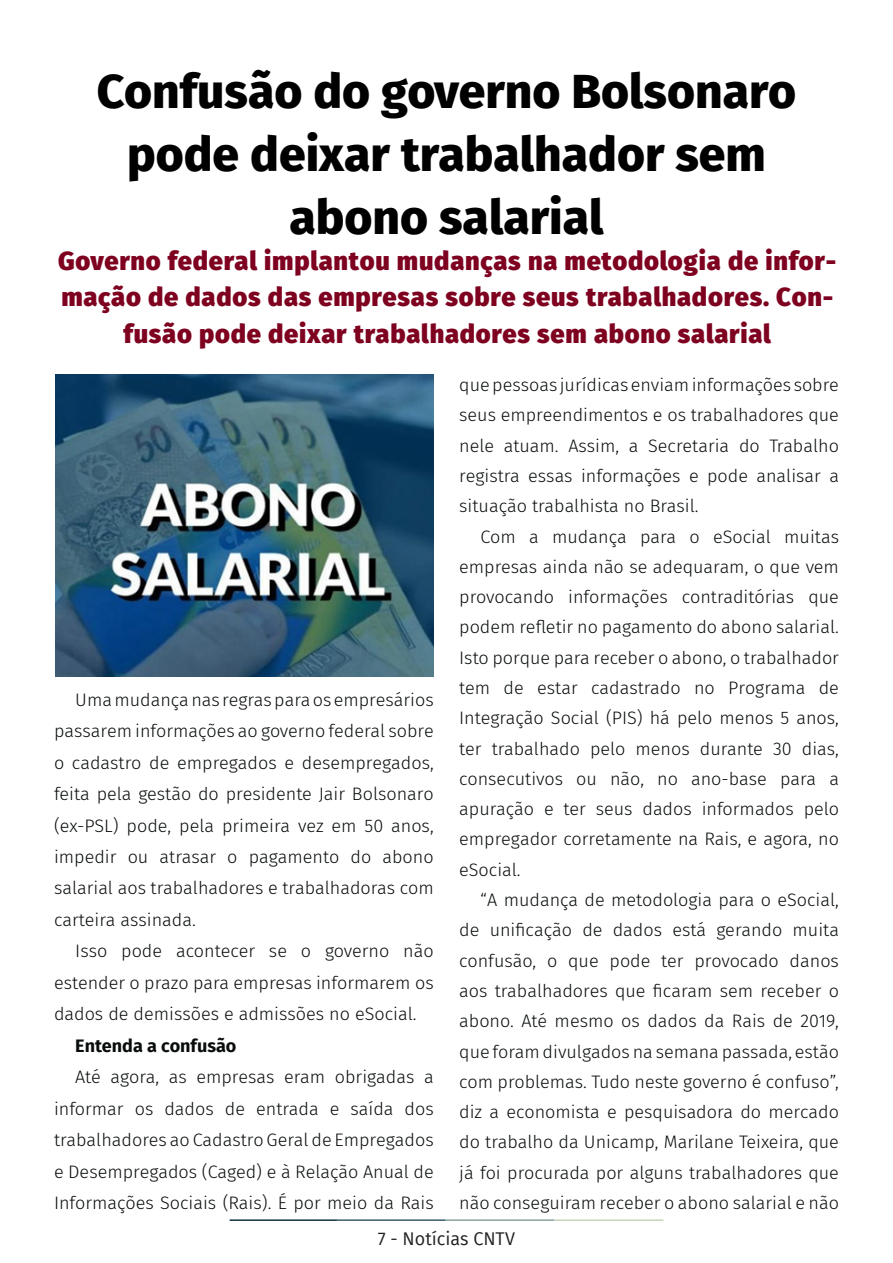
<style>
.page{position:relative;width:893px;height:1263px;background:#fff}
.page>*{position:absolute;margin:0;border:0;box-sizing:border-box;transform-origin:0 0}
.t1{font:800 48px/63px "Fira Sans";color:#000001;text-align:center}
.t2{font:800 25.5px/36px "Fira Sans";letter-spacing:.03em;color:#7e0220;text-align:center}
.t3{font:300 18px/30.3px "Fira Sans";color:#080d0b;text-align:justify}
.t4{font:700 18px "Fira Sans";color:#080d0b}
.t5{font:18px "Fira Sans";color:#231f20}
</style>
<div class="page">
<hr style="left:230px;top:1219px;width:107px;height:2px;background:#0e323f">
<hr style="left:337px;top:1219px;width:109px;height:2px;background:#3a5f6d">
<hr style="left:446px;top:1219px;width:109px;height:2px;background:#87a59a">
<hr style="left:555px;top:1219px;width:108px;height:2px;background:#c6d5b7">
<img style="left:55px;top:374px;width:379px;height:303px">
<p class="t1" style="left:97px;top:55px;width:701px">Confusão do governo Bolsonaro pode deixar trabalhador sem abono salarial</p>
<p class="t2" style="left:58px;top:241px;width:780px">Governo federal implantou mudanças na metodologia de infor&shy;mação de dados das empresas sobre seus trabalhadores. Con&shy;fusão pode deixar trabalhadores sem abono salarial</p>
<p class="t3" style="left:54px;top:684px;width:381px;line-height:31.5px;text-indent:21px">Uma mudança nas regras para os empresários passarem informações ao governo federal sobre o cadastro de empregados e desempregados, feita pela gestão do presidente Jair Bolsonaro (ex-PSL) pode, pela primeira vez em 50 anos, impedir ou atrasar o pagamento do abono salarial aos trabalhadores e trabalhadoras com carteira assinada.</p>
<p class="t3" style="left:54px;top:935px;width:381px;line-height:31.5px;text-indent:21px">Isso pode acontecer se o governo não estender o prazo para empresas informarem os dados de demissões e admissões no eSocial.</p>
<p class="t4" style="left:75px;top:1030px;width:163px">Entenda a confusão</p>
<p class="t3" style="left:54px;top:1061px;width:381px;line-height:31.5px;text-indent:21px">Até agora, as empresas eram obrigadas a informar os dados de entrada e saída dos trabalhadores ao Cadastro Geral de Empregados e Desempregados (Caged) e à Relação Anual de Informações Sociais (Rais). É por meio da Rais</p>
<p class="t3" style="left:459px;top:369px;width:381px">que pessoas jurídicas enviam informações sobre seus empreendimentos e os trabalhadores que nele atuam. Assim, a Secretaria do Trabalho registra essas informações e pode analisar a situação trabalhista no Brasil.</p>
<p class="t3" style="left:459px;top:521px;width:381px;text-indent:21px">Com a mudança para o eSocial muitas empresas ainda não se adequaram, o que vem provocando informações contraditórias que podem refletir no pagamento do abono salarial.<br>Isto porque para receber o abono, o trabalhador tem de estar cadastrado no Programa de Integração Social (PIS) há pelo menos 5 anos, ter trabalhado pelo menos durante 30 dias, consecutivos ou não, no ano-base para a apuração e ter seus dados informados pelo empregador corretamente na Rais, e agora, no eSocial.</p>
<p class="t3" style="left:459px;top:884px;width:381px;text-indent:21px">“A mudança de metodologia para o eSocial, de unificação de dados está gerando muita confusão, o que pode ter provocado danos aos trabalhadores que ficaram sem receber o abono. Até mesmo os dados da Rais de 2019, que foram divulgados na semana passada, estão com problemas. Tudo neste governo é confuso”, diz a economista e pesquisadora do mercado do trabalho da Unicamp, Marilane Teixeira, que já foi procurada por alguns trabalhadores que não conseguiram receber o abono salarial e não</p>
<p class="t5" style="left:378px;top:1225px;width:139px">7 - Notícias CNTV</p>
</div>
